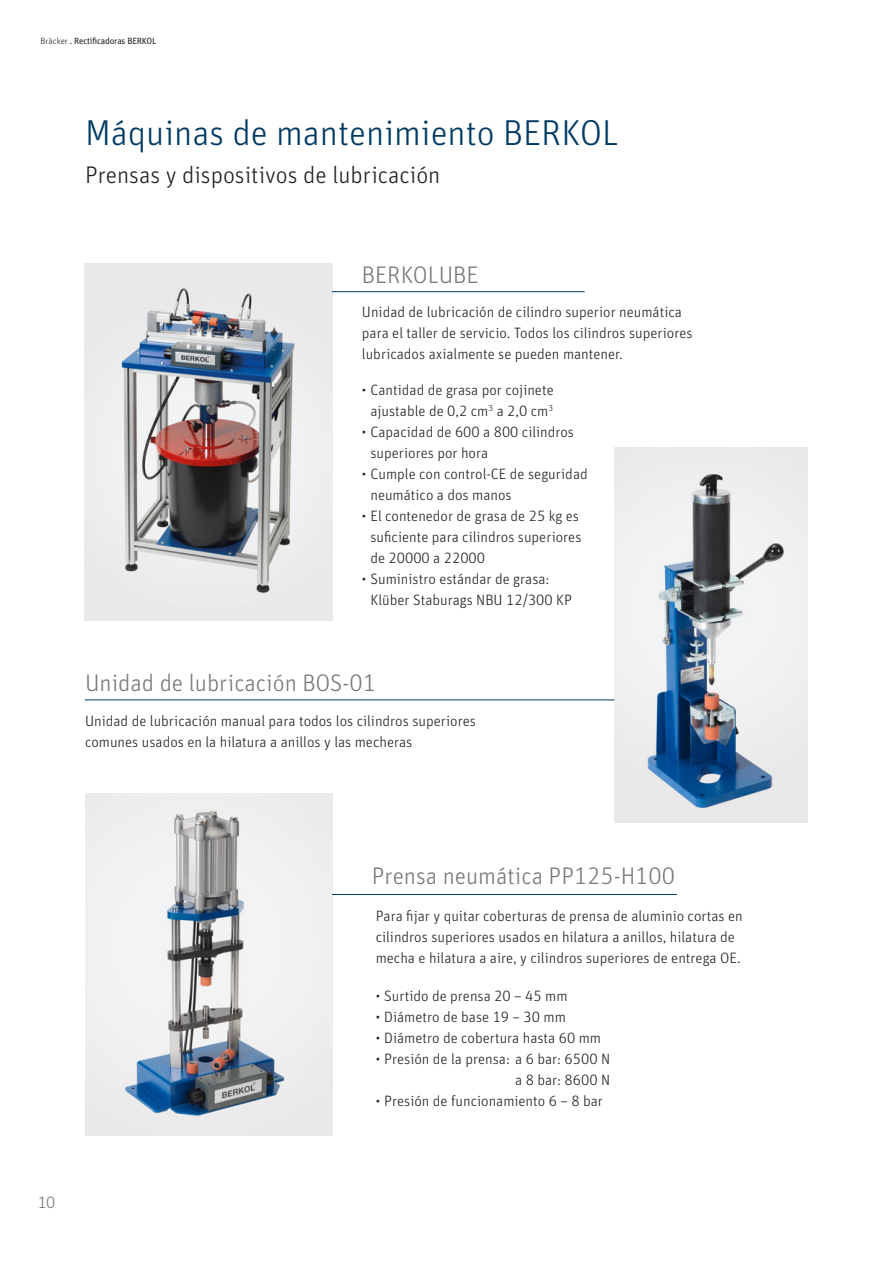
<style>
.page{position:relative;width:893px;height:1263px;background:#fff}
.page>*{position:absolute;margin:0;border:0;box-sizing:border-box;transform-origin:0 0}
.t1{font:300 36px "Unit Pro";color:#003a63}
.t2{font:300 24px "Unit Pro";color:#76787b}
.t3{font:300 24px "Unit Pro";color:#231f20}
.t4{font:300 16.5px "Unit Pro";color:#76787b}
.t5{font:300 15px/21px "Unit Pro";color:#231f20}
.t6{font:9px "Unit Pro";letter-spacing:-.02em;color:#231f20}
.s1{font-weight:300}
</style>
<div class="page">
<img style="left:85px;top:264px;width:247px;height:357px">
<img style="left:614px;top:448px;width:194px;height:374px">
<img style="left:85px;top:793px;width:247px;height:342px">
<hr style="left:332px;top:291px;width:253px;height:1px;background:#003a63">
<hr style="left:85px;top:699px;width:529px;height:1px;background:#003a63">
<hr style="left:332px;top:894px;width:345px;height:1px;background:#003a63">
<p class="t6" style="left:41px;top:34px;width:117px"><span class="s1">Bräcker</span> . Rectificadoras BERKOL</p>
<h1 class="t1" style="left:85px;top:108px;width:535px">Máquinas de mantenimiento BERKOL</h1>
<h2 class="t3" style="left:85px;top:158px;width:357px">Prensas y dispositivos de lubricación</h2>
<h2 class="t2" style="left:362px;top:258px;width:118px">BERKOLUBE</h2>
<p class="t5" style="left:362px;top:301px;width:332px">Unidad de lubricación de cilindro superior neumática para el taller de servicio. Todos los cilindros superiores lubricados axialmente se pueden mantener.</p>
<p class="t5" style="left:362px;top:378px;width:193px;text-align:center">• Cantidad de grasa por cojinete ajustable de 0,2 cm<sup>3</sup> a 2,0 cm<sup>3</sup></p>
<p class="t5" style="left:370px;top:420px;width:205px;text-indent:-9px">• Capacidad de 600 a 800 cilindros superiores por hora</p>
<p class="t5" style="left:370px;top:462px;width:219px;text-indent:-9px">• Cumple con control-CE de seguridad neumático a dos manos</p>
<p class="t5" style="left:370px;top:504px;width:213px;text-indent:-9px">• El contenedor de grasa de 25 kg es suficiente para cilindros superiores de 20000 a 22000</p>
<p class="t5" style="left:370px;top:567px;width:203px;text-indent:-9px">• Suministro estándar de grasa:<br>Klüber Staburags NBU 12/300 KP</p>
<h2 class="t2" style="left:85px;top:666px;width:292px">Unidad de lubricación BOS-01</h2>
<p class="t5" style="left:85px;top:709px;width:392px">Unidad de lubricación manual para todos los cilindros superiores comunes usados en la hilatura a anillos y las mecheras</p>
<h2 class="t2" style="left:372px;top:859px;width:305px">Prensa neumática PP125-H100</h2>
<p class="t5" style="left:376px;top:904px;width:368px">Para fijar y quitar coberturas de prensa de aluminio cortas en cilindros superiores usados en hilatura a anillos, hilatura de mecha e hilatura a aire, y cilindros superiores de entrega OE.</p>
<p class="t4" style="left:37px;top:1191px;width:20px">10</p>
<p class="t5" style="left:376px;top:984px;width:193px">• Surtido de prensa 20 – 45 mm</p>
<p class="t5" style="left:376px;top:1005px;width:192px">• Diámetro de base 19 – 30 mm</p>
<p class="t5" style="left:376px;top:1026px;width:227px">• Diámetro de cobertura hasta 60 mm</p>
<p class="t5" style="left:376px;top:1047px;width:236px;text-align:right">• Presión de la prensa: a 6 bar: 6500 N a 8 bar: 8600 N</p>
<p class="t5" style="left:376px;top:1089px;width:229px">• Presión de funcionamiento 6 – 8 bar</p>
</div>
